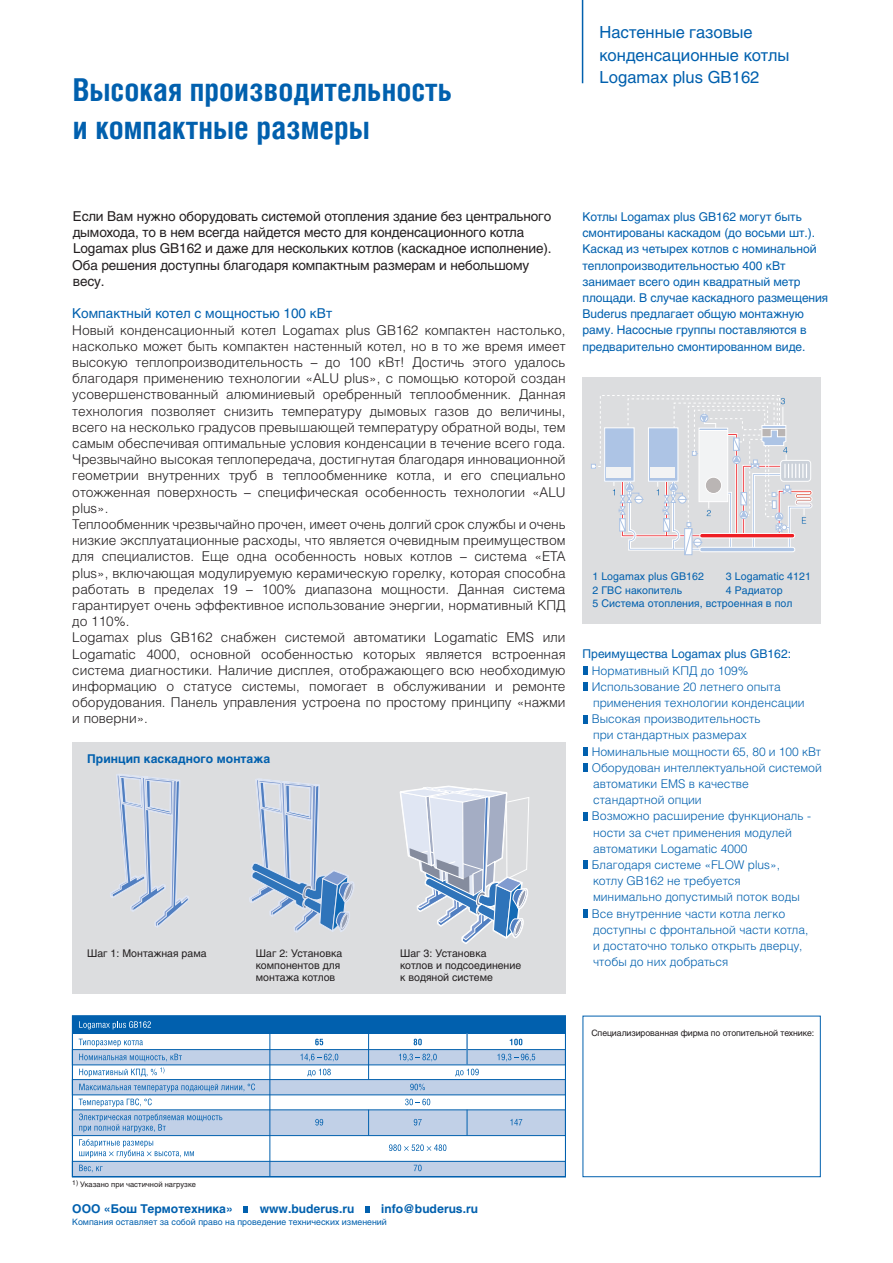
<style>
.page{position:relative;width:893px;height:1263px;background:#fff}
.page>*{position:absolute;margin:0;border:0;box-sizing:border-box;transform-origin:0 0}
.t1{font:700 31.5px/37.8px "Helios Cond";color:#0160ae}
.t2{font:16.5px/22.5px "Helios";color:#0160ae}
.t3{font:300 13.5px/16.2px "Helios";color:#231f20}
.t4{font:13.5px/16.2px "Helios";letter-spacing:-.01em;color:#231f20}
.t5{font:13.5px "Helios";color:#0160ae}
.t6{font:300 12px "Helios";color:#0160ae}
.t7{font:12px/16.2px "Helios";letter-spacing:-.005em;color:#0160ae}
.t8{font:700 12px "Helios";color:#0160ae}
.t9{font:10.5px/12.3px "Helios";color:#231f20}
.t10{font:10.5px/13.5px "Helios";letter-spacing:.005em;color:#0160ae}
.t11{font:8.7px "Helios";letter-spacing:.005em;color:#0160ae}
.t12{font:8.7px "Helios";letter-spacing:-.01em;color:#231f20}
.t13{font:7.5px "Helios";color:#231f20}
</style>
<div class="page">
<div style="left:583px;top:1016px;width:238px;height:161px;border:1px solid #0160ae"></div>
<div style="left:583px;top:378px;width:238px;height:246px;background:#dcdddf"></div>
<svg style="left:591px;top:395px;width:222px;height:161px"></svg>
<div style="left:583px;top:682px;width:5px;height:9px;background:#0160ae"></div>
<div style="left:583px;top:715px;width:5px;height:8px;background:#0160ae"></div>
<div style="left:583px;top:666px;width:5px;height:8px;background:#0160ae"></div>
<div style="left:583px;top:747px;width:5px;height:9px;background:#0160ae"></div>
<div style="left:583px;top:763px;width:5px;height:9px;background:#0160ae"></div>
<div style="left:583px;top:812px;width:5px;height:8px;background:#0160ae"></div>
<div style="left:583px;top:861px;width:5px;height:8px;background:#0160ae"></div>
<div style="left:583px;top:909px;width:5px;height:8px;background:#0160ae"></div>
<svg style="left:244px;top:1206px;width:4px;height:6px"></svg>
<svg style="left:366px;top:1206px;width:4px;height:6px"></svg>
<hr style="left:582px;top:0;width:1px;height:83px;background:#0160ae">
<div style="left:72px;top:1016px;width:493px;height:17px;background:#0160ae"></div>
<div style="left:72px;top:1049px;width:494px;height:16px;background:#c1d0e7;border:1px solid #0160ae"></div>
<div style="left:72px;top:1079px;width:494px;height:16px;background:#c1d0e7;border:1px solid #0160ae"></div>
<div style="left:72px;top:1109px;width:494px;height:27px;background:#c1d0e7;border:1px solid #0160ae"></div>
<div style="left:72px;top:1161px;width:493px;height:16px;background:#c1d0e7"></div>
<div style="left:72px;top:1161px;width:494px;height:16px;border:1px solid #0160ae"></div>
<svg style="left:79px;top:1021px;width:72px;height:8px"></svg>
<svg style="left:79px;top:1039px;width:64px;height:8px"></svg>
<svg style="left:315px;top:1039px;width:8px;height:6px"></svg>
<svg style="left:414px;top:1039px;width:8px;height:6px"></svg>
<svg style="left:510px;top:1039px;width:12px;height:6px"></svg>
<svg style="left:79px;top:1054px;width:103px;height:7px"></svg>
<svg style="left:300px;top:1054px;width:38px;height:7px"></svg>
<svg style="left:399px;top:1054px;width:38px;height:7px"></svg>
<svg style="left:497px;top:1054px;width:38px;height:7px"></svg>
<svg style="left:79px;top:1067px;width:85px;height:10px"></svg>
<svg style="left:307px;top:1069px;width:24px;height:7px"></svg>
<svg style="left:455px;top:1069px;width:24px;height:7px"></svg>
<svg style="left:79px;top:1083px;width:176px;height:9px"></svg>
<svg style="left:410px;top:1084px;width:15px;height:6px"></svg>
<svg style="left:79px;top:1098px;width:73px;height:9px"></svg>
<svg style="left:405px;top:1099px;width:25px;height:6px"></svg>
<svg style="left:315px;top:1119px;width:8px;height:6px"></svg>
<svg style="left:414px;top:1119px;width:8px;height:6px"></svg>
<svg style="left:510px;top:1119px;width:12px;height:6px"></svg>
<svg style="left:79px;top:1113px;width:143px;height:19px"></svg>
<svg style="left:389px;top:1144px;width:57px;height:7px"></svg>
<svg style="left:79px;top:1139px;width:115px;height:19px"></svg>
<svg style="left:79px;top:1165px;width:24px;height:7px"></svg>
<svg style="left:414px;top:1165px;width:8px;height:6px"></svg>
<hr style="left:269px;top:1033px;width:1px;height:143px;background:#0160ae">
<svg style="left:368px;top:1110px;width:1px;height:25px"></svg>
<hr style="left:368px;top:1033px;width:1px;height:46px;background:#0160ae">
<svg style="left:467px;top:1110px;width:1px;height:25px"></svg>
<hr style="left:467px;top:1033px;width:1px;height:32px;background:#0160ae">
<div style="left:72px;top:1015px;width:494px;height:162px;border:1px solid #0160ae"></div>
<div style="left:72px;top:742px;width:494px;height:252px;background:#dcdddf"></div>
<svg style="left:110px;top:774px;width:79px;height:154px"></svg>
<svg style="left:400px;top:785px;width:130px;height:159px"></svg>
<svg style="left:249px;top:778px;width:105px;height:155px"></svg>
<h1 class="t1" style="left:73px;top:70px;width:381px">Высокая производительность и компактные размеры</h1>
<p class="t2" style="left:600px;top:21px;width:191px">Настенные газовые конденсационные котлы<br>Logamax plus GB162</p>
<p class="t4" style="left:72px;top:208px;width:481px">Если Вам нужно оборудовать системой отопления здание без центрального дымохода, то в нем всегда найдется место для конденсационного котла Logamax plus GB162 и даже для нескольких котлов (каскадное исполнение).<br>Оба решения доступны благодаря компактным размерам и небольшому весу.</p>
<p class="t5" style="left:72px;top:306px;width:261px">Компактный котел с мощностью 100 кВт</p>
<p class="t3" style="left:72px;top:321px;width:495px">Новый конденсационный котел Logamax plus GB162 компактен настолько, насколько может быть компактен настенный котел, но в то же время имеет высокую теплопроизводительность – до 100 кВт! Достичь этого удалось благодаря применению технологии «ALU plus», с помощью которой создан усовершенствованный алюминиевый оребренный теплообменник. Данная технология позволяет снизить температуру дымовых газов до величины, всего на несколько градусов превышающей температуру обратной воды, тем самым обеспечивая оптимальные условия конденсации в течение всего года.<br>Чрезвычайно высокая теплопередача, достигнутая благодаря инновационной геометрии внутренних труб в теплообменнике котла, и его специально отожженная поверхность – специфическая особенность технологии «ALU plus».<br>Теплообменник чрезвычайно прочен, имеет очень долгий срок службы и очень низкие эксплуатационные расходы, что является очевидным преимуществом для специалистов. Еще одна особенность новых котлов – система «ETA plus», включающая модулируемую керамическую горелку, которая способна работать в пределах 19 – 100% диапазона мощности. Данная система гарантирует очень эффективное использование энергии, нормативный КПД до 110%.<br>Logamax plus GB162 снабжен системой автоматики Logamatic EMS или Logamatic 4000, основной особенностью которых является встроенная система диагностики. Наличие дисплея, отображающего всю необходимую информацию о статусе системы, помогает в обслуживании и ремонте оборудования. Панель управления устроена по простому принципу «нажми и поверни».</p>
<p class="t8" style="left:87px;top:752px;width:185px">Принцип каскадного монтажа</p>
<p class="t9" style="left:87px;top:947px;width:121px">Шаг 1: Монтажная рама</p>
<p class="t9" style="left:256px;top:947px;width:88px">Шаг 2: Установка компонентов для монтажа котлов</p>
<p class="t9" style="left:400px;top:947px;width:123px">Шаг 3: Установка котлов и подсоединение к водяной системе</p>
<p class="t7" style="left:583px;top:209px;width:247px">Котлы Logamax plus GB162 могут быть смонтированы каскадом (до восьми шт.).<br>Каскад из четырех котлов с номинальной теплопроизводительностью 400 кВт занимает всего один квадратный метр площади. В случае каскадного размещения Buderus предлагает общую монтажную раму. Насосные группы поставляются в предварительно смонтированном виде.</p>
<p class="t10" style="left:592px;top:570px;width:113px">1 Logamax plus GB162</p>
<p class="t10" style="left:726px;top:570px;width:87px">3 Logamatic 4121</p>
<p class="t10" style="left:592px;top:583px;width:91px">2 ГВС накопитель</p>
<p class="t10" style="left:592px;top:583px;width:201px;text-indent:133px">4 Радиатор<br>5 Система отопления, встроенная в пол</p>
<p class="t7" style="left:583px;top:646px;width:210px">Преимущества Logamax plus GB162:</p>
<p class="t6" style="left:583px;top:663px;width:167px">❚ Нормативный КПД до 109%</p>
<p class="t6" style="left:583px;top:679px;width:200px">❚ Использование 20 летнего опыта</p>
<p class="t6" style="left:593px;top:695px;width:213px">применения технологии конденсации</p>
<p class="t6" style="left:583px;top:712px;width:180px">❚ Высокая производительность</p>
<p class="t6" style="left:593px;top:728px;width:155px">при стандартных размерах</p>
<p class="t6" style="left:583px;top:744px;width:240px">❚ Номинальные мощности 65, 80 и 100 кВт</p>
<p class="t6" style="left:583px;top:760px;width:241px">❚ Оборудован интеллектуальной системой</p>
<p class="t6" style="left:593px;top:776px;width:157px">автоматики EMS в качестве</p>
<p class="t6" style="left:593px;top:793px;width:110px">стандартной опции</p>
<p class="t6" style="left:583px;top:809px;width:230px">❚ Возможно расширение функциональ -</p>
<p class="t6" style="left:593px;top:825px;width:200px">ности за счет применения модулей</p>
<p class="t6" style="left:593px;top:841px;width:156px">автоматики Logamatic 4000</p>
<p class="t6" style="left:583px;top:857px;width:199px">❚ Благодаря системе «FLOW plus»,</p>
<p class="t6" style="left:593px;top:874px;width:149px">котлу GB162 не требуется</p>
<p class="t6" style="left:593px;top:890px;width:208px">минимально допустимый поток воды</p>
<p class="t6" style="left:583px;top:906px;width:204px">❚ Все внутренние части котла легко</p>
<p class="t6" style="left:593px;top:922px;width:217px">доступны с фронтальной части котла,</p>
<p class="t6" style="left:593px;top:938px;width:211px">и достаточно только открыть дверцу,</p>
<p class="t6" style="left:593px;top:955px;width:137px">чтобы до них добраться</p>
<p class="t12" style="left:591px;top:1028px;width:224px">Специализированная фирма по отопительной технике:</p>
<p class="t13" style="left:72px;top:1179px;width:125px"><sup>1)</sup> Указано при частичной нагрузке</p>
<p class="t8" style="left:72px;top:1201px;width:162px">ООО «Бош Термотехника»</p>
<p class="t8" style="left:260px;top:1201px;width:96px">www.buderus.ru</p>
<p class="t8" style="left:381px;top:1201px;width:98px">info@buderus.ru</p>
<p class="t11" style="left:72px;top:1216px;width:316px">Компания оставляет за собой право на проведение технических изменений</p>
</div>
